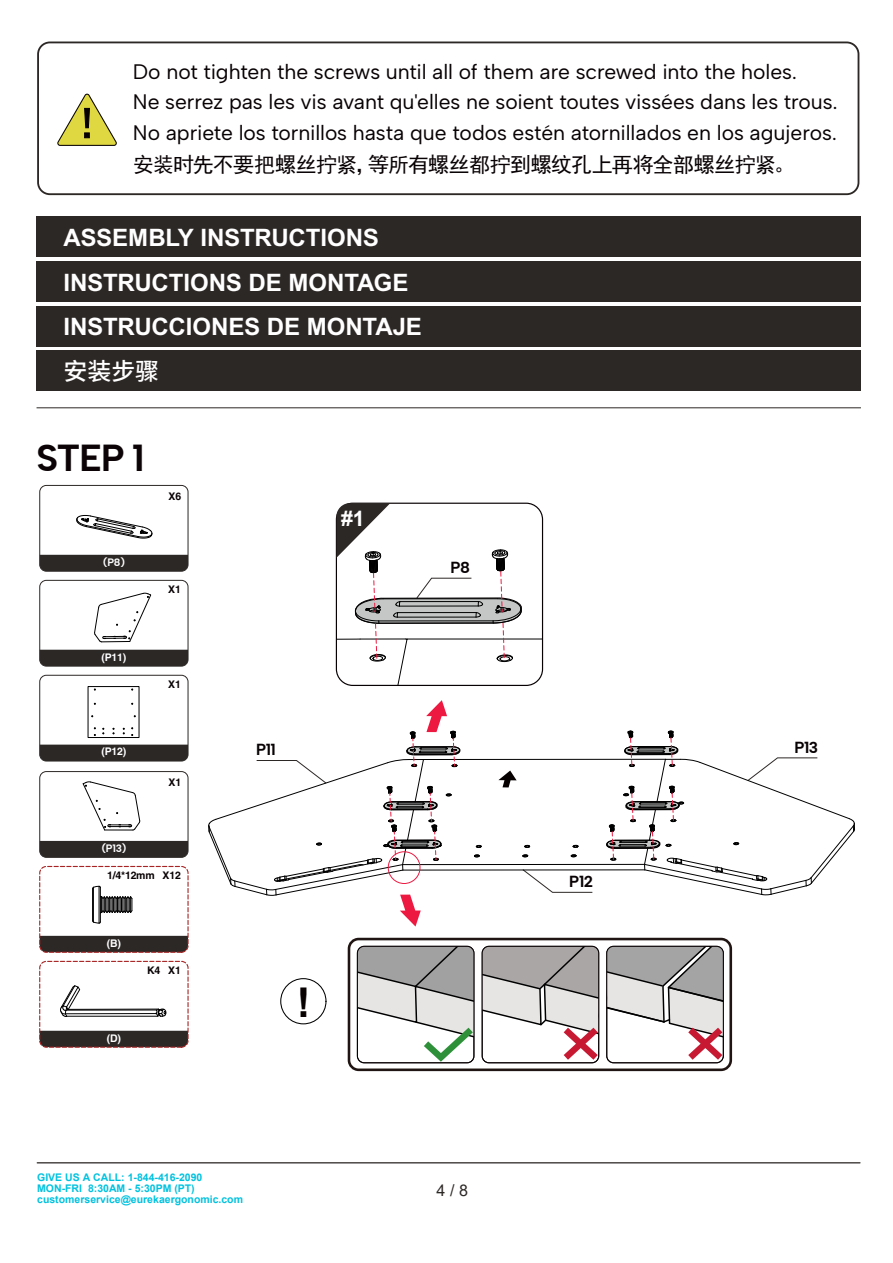
<style>
.page{position:relative;width:893px;height:1263px;background:#fff}
.page>*{position:absolute;margin:0;border:0;box-sizing:border-box;transform-origin:0 0}
.t1{font:700 40.95px "Arial";color:#070102}
.t2{font:700 36.75px "Albert Sans";color:#0b0306}
.t3{font:700 24px/44.4px "Arial MT Std";letter-spacing:-.005em;color:#fff}
.t4{font:500 24px "Source Han Sans CN";color:#fff}
.t5{font:700 21.3px "Arial";color:#fff}
.t6{font:21px/30.6px "Albert Sans";letter-spacing:-.005em;color:#090204}
.t7{font:21px "Sim Hei";letter-spacing:-.025em;color:#090204}
.t8{font:16.05px "Arial";color:#2c2826}
.t9{font:700 15.6px "Albert Sans";letter-spacing:-.02em;color:#090204}
.t10{font:700 10.5px/11.2px "Arial";color:#00c2df}
.t11{font:700 10.5px "Helvetica";letter-spacing:-.02em;color:#080103}
.t12{font:700 10.5px "Helvetica";letter-spacing:-.02em;color:#fff}
.t13{font:700 10.5px "Albert Sans";color:#fff}
</style>
<div class="page">
<hr style="left:37px;top:1162px;width:823px;height:1px;background:#2c2826">
<div style="left:41px;top:555px;width:147px;height:15px;background:#2c2826"></div>
<div style="left:39px;top:485px;width:149px;height:87px;border:1px solid #2c2826;border-radius:7px"></div>
<div style="left:41px;top:650px;width:147px;height:15px;background:#2c2826"></div>
<div style="left:39px;top:580px;width:149px;height:87px;border:1px solid #2c2826;border-radius:7px"></div>
<div style="left:41px;top:745px;width:147px;height:16px;background:#2c2826"></div>
<div style="left:39px;top:675px;width:149px;height:86px;border:1px solid #2c2826;border-radius:7px"></div>
<div style="left:41px;top:841px;width:147px;height:15px;background:#2c2826"></div>
<div style="left:39px;top:771px;width:149px;height:87px;border:1px solid #2c2826;border-radius:7px"></div>
<div style="left:41px;top:936px;width:147px;height:15px;background:#2c2826"></div>
<div style="left:39px;top:866px;width:149px;height:87px;border:1px dashed #a82424;border-radius:7px"></div>
<div style="left:41px;top:1031px;width:147px;height:15px;background:#2c2826"></div>
<div style="left:39px;top:961px;width:149px;height:87px;border:1px dashed #a82424;border-radius:7px"></div>
<div style="left:37px;top:261px;width:823px;height:40px;background:#2c2826"></div>
<div style="left:37px;top:216px;width:823px;height:41px;background:#2c2826"></div>
<div style="left:37px;top:306px;width:823px;height:40px;background:#2c2826"></div>
<div style="left:37px;top:351px;width:823px;height:40px;background:#2c2826"></div>
<hr style="left:37px;top:407px;width:823px;height:1px;background:#2c2826">
<svg style="left:57px;top:93px;width:60px;height:53px"></svg>
<div style="left:37px;top:42px;width:822px;height:153px;border:2px solid #2c2826;border-radius:12px"></div>
<svg style="left:357px;top:946px;width:371px;height:120px"></svg>
<div style="left:348px;top:938px;width:384px;height:133px;border:3px solid #201512;border-radius:10px"></div>
<div style="left:280px;top:978px;width:46px;height:46px;border:1px solid #000;border-radius:50%"></div>
<svg style="left:60px;top:985px;width:106px;height:32px"></svg>
<hr style="left:407px;top:639px;width:135px;height:1px;background:#000">
<svg style="left:336px;top:503px;width:186px;height:183px"></svg>
<svg style="left:94px;top:593px;width:57px;height:49px"></svg>
<div style="left:88px;top:686px;width:51px;height:52px;border:1px solid #000"></div>
<svg style="left:83px;top:781px;width:57px;height:50px"></svg>
<svg style="left:76px;top:515px;width:76px;height:24px"></svg>
<svg style="left:92px;top:920px;width:9px;height:4px"></svg>
<svg style="left:92px;top:886px;width:9px;height:3px"></svg>
<hr style="left:100px;top:888px;width:1px;height:34px;background:#000">
<hr style="left:92px;top:888px;width:1px;height:33px;background:#000">
<hr style="left:99px;top:886px;width:1px;height:37px;background:#000">
<hr style="left:93px;top:887px;width:1px;height:35px;background:#000">
<svg style="left:100px;top:896px;width:33px;height:18px"></svg>
<svg style="left:208px;top:700px;width:647px;height:227px"></svg>
<p class="t6" style="left:133px;top:56px;width:706px">Do not tighten the screws until all of them are screwed into the holes.<br>Ne serrez pas les vis avant qu'elles ne soient toutes vissées dans les trous.<br>No apriete los tornillos hasta que todos estén atornillados en los agujeros.</p>
<p class="t7" style="left:133px;top:154px;width:663px">安装时先不要把螺丝拧紧，等所有螺丝都拧到螺纹孔上再将全部螺丝拧紧。</p>
<p class="t3" style="left:63px;top:216px;width:360px">ASSEMBLY INSTRUCTIONS<br>INSTRUCTIONS DE MONTAGE<br>INSTRUCCIONES DE MONTAJE</p>
<p class="t4" style="left:63px;top:357px;width:97px">安装步骤</p>
<h2 class="t2" style="left:37px;top:434px;width:109px">STEP 1</h2>
<p class="t13" style="left:102px;top:556px;width:25px">(P8)</p>
<p class="t12" style="left:102px;top:650px;width:26px">(P11)</p>
<p class="t12" style="left:102px;top:745px;width:26px">(P12)</p>
<p class="t13" style="left:101px;top:842px;width:27px">(P13)</p>
<p class="t11" style="left:168px;top:490px;width:14px">X6</p>
<p class="t11" style="left:168px;top:583px;width:14px">X1</p>
<p class="t11" style="left:168px;top:678px;width:14px">X1</p>
<p class="t11" style="left:168px;top:776px;width:14px">X1</p>
<p class="t11" style="left:107px;top:869px;width:75px">1/4*12mm X12</p>
<p class="t12" style="left:107px;top:937px;width:16px">(B)</p>
<p class="t12" style="left:107px;top:1032px;width:16px">(D)</p>
<p class="t11" style="left:147px;top:964px;width:35px">K4 X1</p>
<p class="t5" style="left:341px;top:504px;width:25px">#1</p>
<p class="t9" style="left:256px;top:740px;width:21px">P11</p>
<h1 class="t1" style="left:297px;top:973px;width:15px">!</h1>
<p class="t10" style="left:37px;top:1171px;width:207px">GIVE US A CALL: 1-844-416-2090<br>MON-FRI 8:30AM - 5:30PM (PT) customerservice@eurekaergonomic.com</p>
<p class="t9" style="left:450px;top:558px;width:21px">P8</p>
<p class="t8" style="left:436px;top:1179px;width:33px">4 / 8</p>
<p class="t9" style="left:569px;top:872px;width:25px">P12</p>
<p class="t9" style="left:794px;top:737px;width:25px">P13</p>
</div>
